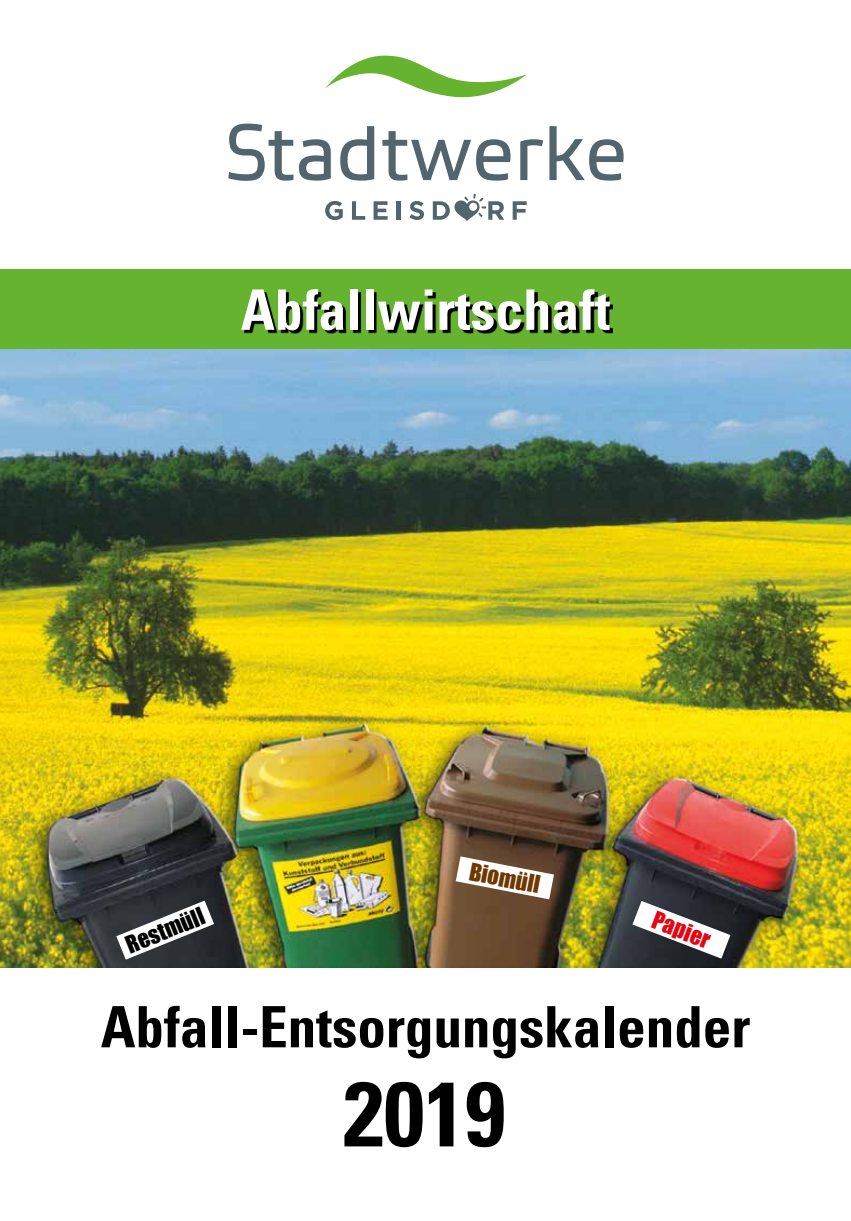
<style>
.page{position:relative;width:851px;height:1221px;background:#fff}
.page>*{position:absolute;margin:0;border:0;box-sizing:border-box;transform-origin:0 0}
.t1{font:700 condensed 91.2px "Univers";color:#000}
.t2{font:700 condensed 57px "Univers";color:#000}
.t3{font:700 condensed 55.8px "Univers";color:#fff}
.t4{font:22.5px "Impact";color:#000}
.t5{font:22.5px "Impact";color:#6e3800}
.t6{font:22.5px "Impact";color:#e30613}
</style>
<div class="page">
<img style="left:0;top:349px;width:850px;height:618px">
<div style="left:0;top:270px;width:850px;height:79px;background:#65b32e"></div>
<svg style="left:244px;top:292px;width:368px;height:41px"></svg>
<svg style="left:228px;top:123px;width:395px;height:58px"></svg>
<svg style="left:325px;top:55px;width:201px;height:43px"></svg>
<svg style="left:325px;top:201px;width:18px;height:19px"></svg>
<svg style="left:352px;top:201px;width:13px;height:19px"></svg>
<svg style="left:373px;top:201px;width:14px;height:19px"></svg>
<hr style="left:396px;top:201px;width:4px;height:19px;background:#52646d">
<svg style="left:409px;top:201px;width:15px;height:19px"></svg>
<svg style="left:512px;top:201px;width:14px;height:19px"></svg>
<svg style="left:433px;top:194px;width:71px;height:27px"></svg>
<svg style="left:116px;top:900px;width:98px;height:59px"></svg>
<svg style="left:455px;top:856px;width:99px;height:43px"></svg>
<svg style="left:632px;top:900px;width:98px;height:58px"></svg>
<p class="t3" style="left:241px;top:276px;width:371px">Abfallwirtschaft</p>
<p class="t4" style="left:120px;top:929px;width:84px;rotate:-22deg">Restmüll</p>
<p class="t5" style="left:473px;top:854px;width:73px;rotate:11deg">Biomüll</p>
<p class="t6" style="left:659px;top:902px;width:62px;rotate:21deg">Papier</p>
<p class="t2" style="left:101px;top:991px;width:651px">Abfall-Entsorgungskalender</p>
<h1 class="t1" style="left:343px;top:1057px;width:164px">2019</h1>
</div>
